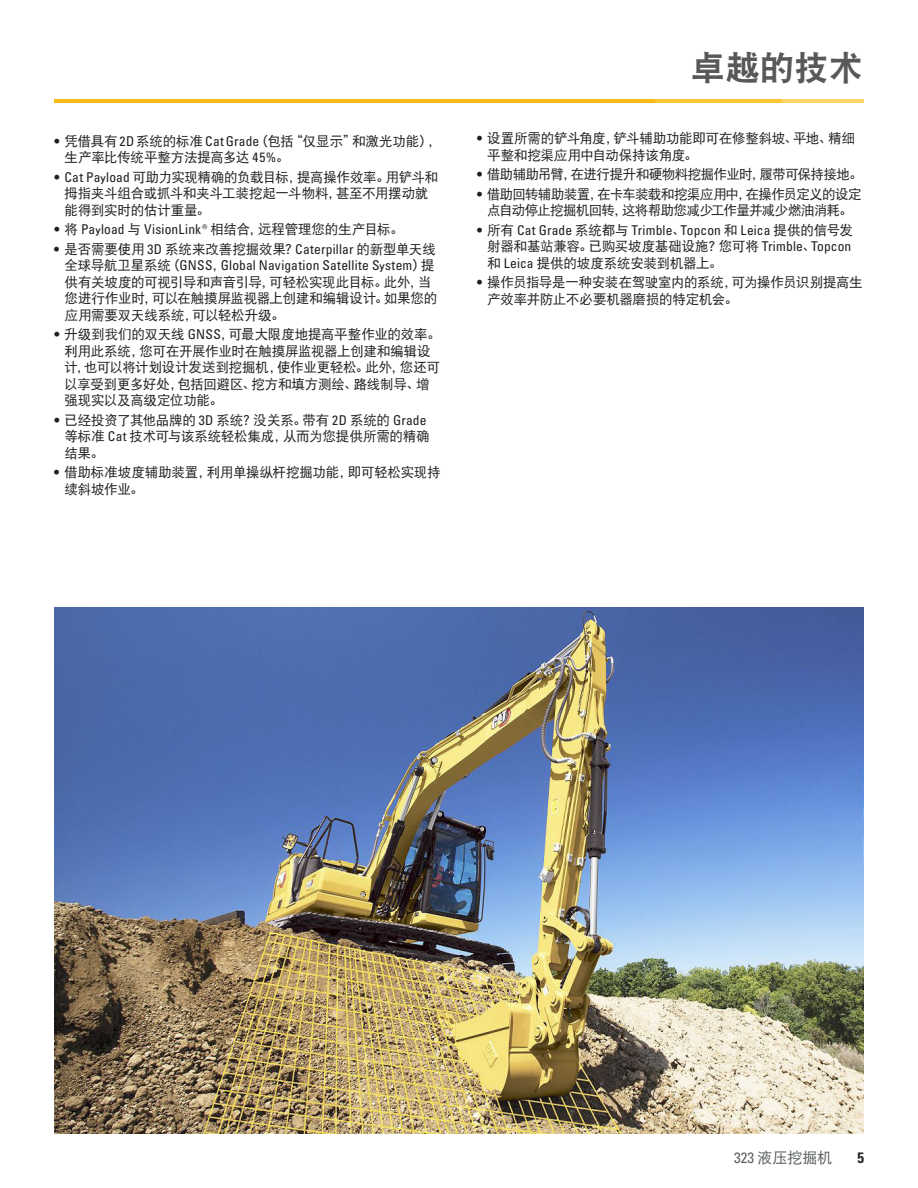
<style>
.page{position:relative;width:918px;height:1188px;background:#fff}
.page>*{position:absolute;margin:0;border:0;box-sizing:border-box;transform-origin:0 0}
.t1{font:34.5px "DFP Hei W9";color:#57585a}
.t2{font:15px "DFP Hei W5";color:#5d6163}
.t3{font:15px "Univers LTCYR 67 Bold Cond";color:#231f20}
.t4{font:13.5px/16.5px "DFP Hei W5";letter-spacing:-.02em;color:#231f20}
.t5{font:condensed 13.5px "Univers LTCYR 57";letter-spacing:.01em;color:#231f20}
.t6{font:13.5px/16.5px "DFP Hei W5";letter-spacing:-.05em;color:#231f20;text-align:center}
.t7{font:13.5px "DFP Hei W5";letter-spacing:-.04em;color:#231f20}
.s1{font-family:"Univers LT Std";font-weight:700;font-stretch:condensed}
.s2{font-family:"Univers LTCYR 57";font-stretch:condensed}
.s3{font-family:"DFP Hei W5";font-stretch:normal}
.s4{font-family:"Univers LT Std";font-weight:700}
</style>
<div class="page">
<img style="left:54px;top:608px;width:809px;height:526px">
<hr style="left:54px;top:99px;width:601px;height:4px;background:#fcba13">
<hr style="left:654px;top:99px;width:128px;height:4px;background:#fcc437">
<hr style="left:782px;top:99px;width:81px;height:4px;background:#fdd266">
<p class="t4" style="left:64px;top:132px;width:378px;text-indent:-10px"><span class="s1">•</span> 凭借具有 <span class="s2">2D</span> 系统的标准 <span class="s2">Cat Grade</span>（包括“仅显示”和激光功能），生产率比传统平整方法提高多达 <span class="s2">45%</span>。</p>
<p class="t4" style="left:65px;top:168px;width:375px;text-indent:-11px"><span class="s1">•</span> <span class="s2">Cat Pa</span>y<span class="s2">load</span> 可助力实现精确的负载目标，提高操作效率。用铲斗和拇指夹斗组合或抓斗和夹斗工装挖起一斗物料，甚至不用摆动就能得到实时的估计重量。</p>
<p class="t4" style="left:54px;top:221px;width:351px"><span class="s1">•</span> 将 <span class="s2">Pa</span>y<span class="s2">load</span> 与 <span class="s2">VisionLink®</span> 相结合，远程管理您的生产目标。</p>
<p class="t4" style="left:54px;top:240px;width:383px"><span class="s1">•</span> 是否需要使用 <span class="s2">3D</span> 系统来改善挖掘效果？<span class="s2">Caterpillar</span> 的新型单天线</p>
<p class="t5" style="left:65px;top:257px;width:372px"><span class="s3">全球导航卫星系统（</span>GNSS<span class="s3">，</span>Global Navigation Satellite S<span class="s3">y</span>stem<span class="s3">）提</span></p>
<p class="t4" style="left:65px;top:273px;width:374px">供有关坡度的可视引导和声音引导，可轻松实现此目标。此外，当您进行作业时，可以在触摸屏监视器上创建和编辑设计。如果您的应用需要双天线系统，可以轻松升级。</p>
<p class="t4" style="left:65px;top:326px;width:378px;text-indent:-11px"><span class="s1">•</span> 升级到我们的双天线 <span class="s2">GNSS</span>，可最大限度地提高平整作业的效率。利用此系统，您可在开展作业时在触摸屏监视器上创建和编辑设计，也可以将计划设计发送到挖掘机，使作业更轻松。此外，您还可以享受到更多好处，包括回避区、挖方和填方测绘、路线制导、增强现实以及高级定位功能。</p>
<p class="t4" style="left:64px;top:411px;width:367px;text-indent:-10px"><span class="s1">•</span> 已经投资了其他品牌的 <span class="s2">3D</span> 系统？没关系。带有 <span class="s2">2D</span> 系统的 <span class="s2">Grade</span>等标准 <span class="s2">Cat</span> 技术可与该系统轻松集成，从而为您提供所需的精确结果。</p>
<p class="t4" style="left:64px;top:464px;width:378px;text-indent:-11px"><span class="s1">•</span> 借助标准坡度辅助装置，利用单操纵杆挖掘功能，即可轻松实现持续斜坡作业。</p>
<h1 class="t1" style="left:691px;top:49px;width:174px">卓越的技术</h1>
<p class="t4" style="left:487px;top:130px;width:369px;text-indent:-11px"><span class="s1">•</span> 设置所需的铲斗角度，铲斗辅助功能即可在修整斜坡、平地、精细平整和挖渠应用中自动保持该角度。</p>
<p class="t7" style="left:477px;top:167px;width:387px"><span class="s1">•</span> 借助辅助吊臂，在进行提升和硬物料挖掘作业时，履带可保持接地。</p>
<p class="t6" style="left:477px;top:185px;width:387px"><span class="s1">•</span> 借助回转辅助装置，在卡车装载和挖渠应用中，在操作员定义的设定点自动停止挖掘机回转，这将帮助您减少工作量并减少燃油消耗。</p>
<p class="t5" style="left:477px;top:221px;width:378px"><span class="s4">•</span> <span class="s3">所有</span> Cat Grade <span class="s3">系统都与</span> Trimble<span class="s3">、</span>Topcon <span class="s3">和</span> Leica <span class="s3">提供的信号发</span></p>
<p class="t4" style="left:487px;top:238px;width:366px">射器和基站兼容。已购买坡度基础设施？您可将 <span class="s2">Trimble</span>、<span class="s2">Topcon</span>和 <span class="s2">Leica</span> 提供的坡度系统安装到机器上。</p>
<p class="t4" style="left:487px;top:274px;width:377px;text-indent:-11px"><span class="s1">•</span> 操作员指导是一种安装在驾驶室内的系统，可为操作员识别提高生产效率并防止不必要机器磨损的特定机会。</p>
<p class="t2" style="left:734px;top:1149px;width:100px"><span class="s2">323</span> 液压挖掘机</p>
<p class="t3" style="left:857px;top:1148px;width:8px">5</p>
</div>
